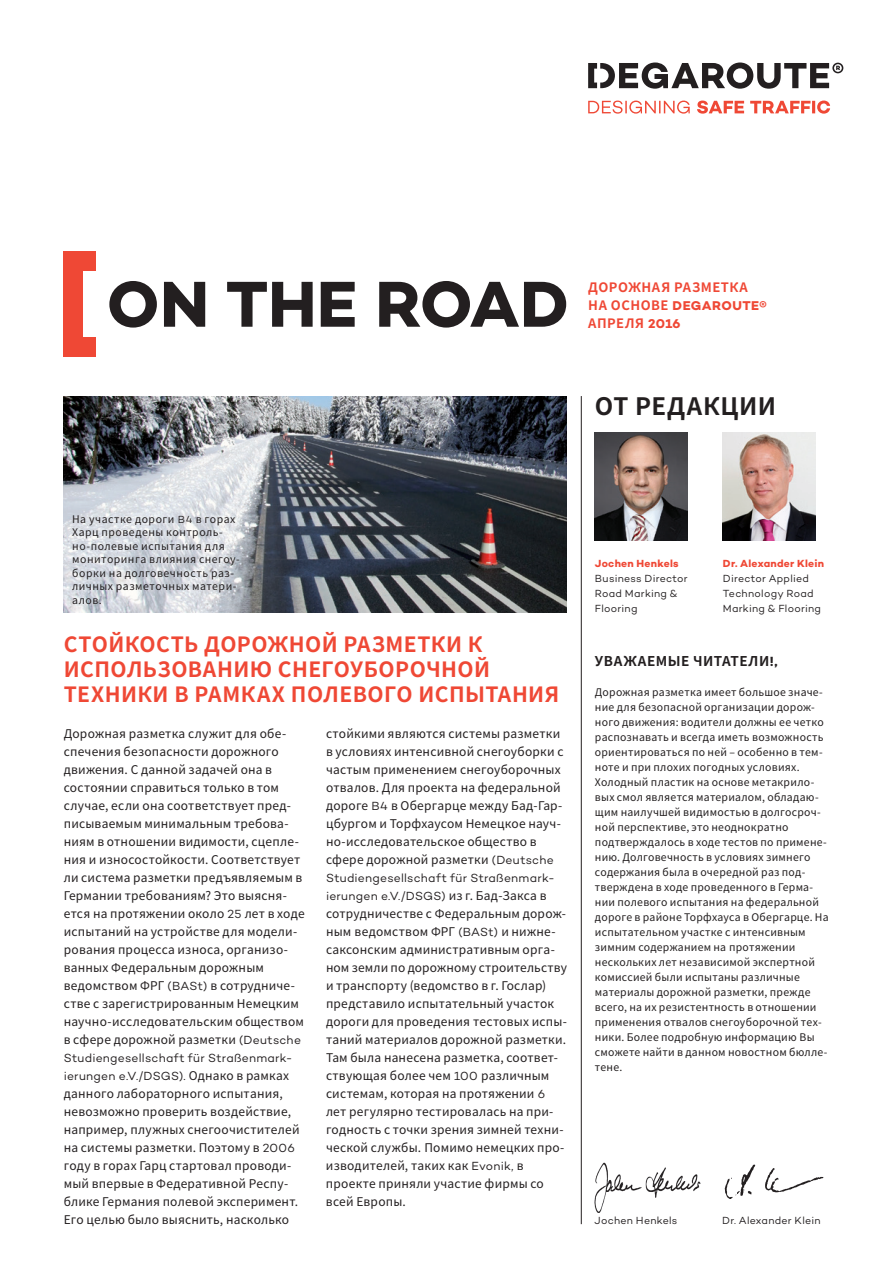
<style>
.page{position:relative;width:893px;height:1263px;background:#fff}
.page>*{position:absolute;margin:0;border:0;box-sizing:border-box;transform-origin:0 0}
.t1{font:700 66px "Campton";color:#231f20}
.t2{font:700 24px "Noto Sans CJ Kjp";letter-spacing:.03em;color:#231f20}
.t3{font:700 21px/25.2px "Noto Sans CJ Kjp";letter-spacing:.02em;color:#ef4835}
.t4{font:700 13.5px "Noto Sans CJ Kjp";letter-spacing:.035em;color:#231f20}
.t5{font:700 12.9px "Noto Sans CJ Kjp";letter-spacing:.04em;color:#ef4835}
.t6{font:700 12.9px "Campton";letter-spacing:.03em;color:#ef4835}
.t7{font:12px/18px "Noto Sans CJ Kjp";letter-spacing:.015em;color:#231f20}
.t8{font:12px/18px "Campton";letter-spacing:.02em;color:#231f20}
.t9{font:10.5px/15px "Noto Sans CJ Kjp";letter-spacing:.02em;color:#231f20}
.t10{font:10.5px/13.5px "Noto Sans CJ Kjp";letter-spacing:.045em;color:#231f20}
.t11{font:10.5px/15px "Campton";letter-spacing:.025em;color:#231f20}
.t12{font:700 10.5px "Campton";letter-spacing:.025em;color:#ef4835}
.s1{font-family:"Noto Sans CJ Kjp"}
.s2{font-family:"Campton"}
</style>
<div class="page">
<div style="left:83px;top:338px;width:13px;height:19px;background:#ef4835"></div>
<div style="left:64px;top:252px;width:19px;height:105px;background:#ef4835"></div>
<div style="left:83px;top:252px;width:13px;height:19px;background:#ef4835"></div>
<svg style="left:588px;top:62px;width:255px;height:27px"></svg>
<svg style="left:588px;top:101px;width:242px;height:13px"></svg>
<img style="left:595px;top:432px;width:92px;height:108px">
<hr style="left:581px;top:396px;width:1px;height:828px;background:#231f20">
<img style="left:723px;top:433px;width:92px;height:107px">
<img style="left:64px;top:396px;width:503px;height:216px">
<img style="left:594px;top:1162px;width:107px;height:51px">
<img style="left:724px;top:1164px;width:100px;height:34px">
<h1 class="t1" style="left:106px;top:262px;width:464px">ON THE ROAD</h1>
<p class="t5" style="left:588px;top:280px;width:161px">ДОРОЖНАЯ РАЗМЕТКА</p>
<p class="t6" style="left:588px;top:297px;width:180px"><span class="s1">НА ОСНОВЕ</span> DEGAROUTE®</p>
<p class="t5" style="left:588px;top:316px;width:94px">АПРЕЛЯ <span class="s2">2016</span></p>
<h2 class="t2" style="left:595px;top:392px;width:183px">ОТ РЕДАКЦИИ</h2>
<p class="t10" style="left:72px;top:512px;width:169px">На участке дороги <span class="s2">B4</span> в горах<br>Харц проведены контроль&shy;но-полевые испытания для мониторинга влияния снегоу&shy;борки на долговечность раз&shy;личных разметочных матери&shy;алов.</p>
<h3 class="t3" style="left:64px;top:632px;width:497px">СТОЙКОСТЬ ДОРОЖНОЙ РАЗМЕТКИ К<br>ИСПОЛЬЗОВАНИЮ СНЕГОУБОРОЧНОЙ<br>ТЕХНИКИ В РАМКАХ ПОЛЕВОГО ИСПЫТАНИЯ</h3>
<p class="t7" style="left:64px;top:725px;width:242px">Дорожная разметка служит для обе&shy;спечения безопасности дорожного движения. С данной задачей она в состоянии справиться только в том случае, если она соответствует пред&shy;писываемым минимальным требова&shy;ниям в отношении видимости, сцепле&shy;ния и износостойкости. Соответствует ли система разметки предъявляемым в Германии требованиям? Это выясня&shy;ется на протяжении около <span class="s2">25</span> лет в ходе испытаний на устройстве для модели&shy;рования процесса износа, организо&shy;ванных Федеральным дорожным ведомством ФРГ <span class="s2">(BASt)</span> в сотрудниче&shy;стве с зарегистрированным Немецким научно-исследовательским обществом в сфере дорожной разметки <span class="s2">(Deutsche</span></p>
<p class="t8" style="left:64px;top:1049px;width:230px">Studiengesellschaft für Straßenmark&shy;ierungen e.V./DSGS). <span class="s1">Однако в рамках</span></p>
<p class="t7" style="left:64px;top:1085px;width:237px">данного лабораторного испытания, невозможно проверить воздействие, например, плужных снегоочистителей на системы разметки. Поэтому в <span class="s2">2006 </span>году в горах Гарц стартовал проводи&shy;мый впервые в Федеративной Респу&shy;блике Германия полевой эксперимент.<br>Его целью было выяснить, насколько</p>
<p class="t7" style="left:326px;top:725px;width:239px">стойкими являются системы разметки в условиях интенсивной снегоуборки с частым применением снегоуборочных отвалов. Для проекта на федеральной дороге <span class="s2">B4</span> в Обергарце между Бад-Гар&shy;цбургом и Торфхаусом Немецкое науч&shy;но-исследовательское общество в сфере дорожной разметки <span class="s2">(Deutsche</span></p>
<p class="t8" style="left:326px;top:869px;width:230px">Studiengesellschaft für Straßenmark&shy;ierungen e.V./DSGS) <span class="s1">из г. Бад-Закса в</span></p>
<p class="t7" style="left:326px;top:905px;width:242px">сотрудничестве с Федеральным дорож&shy;ным ведомством ФРГ <span class="s2">(BASt)</span> и нижне&shy;саксонским административным орга&shy;ном земли по дорожному строительству и транспорту (ведомство в г. Гослар) представило испытательный участок дороги для проведения тестовых испы&shy;таний материалов дорожной разметки.<br>Там была нанесена разметка, соответ&shy;ствующая более чем <span class="s2">100</span> различным системам, которая на протяжении <span class="s2">6 </span>лет регулярно тестировалась на при&shy;годность с точки зрения зимней техни&shy;ческой службы. Помимо немецких про&shy;изводителей, таких как <span class="s2">Evonik,</span> в проекте приняли участие фирмы со всей Европы.</p>
<p class="t12" style="left:595px;top:557px;width:85px">Jochen Henkels</p>
<p class="t11" style="left:595px;top:571px;width:94px">Business Director<br>Road Marking &amp;<br>Flooring</p>
<p class="t12" style="left:723px;top:557px;width:103px">Dr. Alexander Klein</p>
<p class="t11" style="left:723px;top:571px;width:100px">Director Applied<br>Technology Road<br>Marking &amp; Flooring</p>
<p class="t4" style="left:595px;top:653px;width:184px">УВАЖАЕМЫЕ ЧИТАТЕЛИ<span class="s2">!,</span></p>
<p class="t9" style="left:595px;top:684px;width:235px">Дорожная разметка имеет большое значе&shy;ние для безопасной организации дорож&shy;ного движения: водители должны ее четко распознавать и всегда иметь возможность ориентироваться по ней – особенно в тем&shy;ноте и при плохих погодных условиях.<br>Холодный пластик на основе метакрило&shy;вых смол является материалом, обладаю&shy;щим наилучшей видимостью в долгосроч&shy;ной перспективе, это неоднократно подтверждалось в ходе тестов по примене&shy;нию. Долговечность в условиях зимнего содержания была в очередной раз под&shy;тверждена в ходе проведенного в Герма&shy;нии полевого испытания на федеральной дороге в районе Торфхауса в Обергарце. На испытательном участке с интенсивным зимним содержанием на протяжении нескольких лет независимой экспертной комиссией были испытаны различные материалы дорожной разметки, прежде всего, на их резистентность в отношении применения отвалов снегоуборочной тех&shy;ники. Более подробную информацию Вы сможете найти в данном новостном бюлле&shy;тене.</p>
<p class="t11" style="left:595px;top:1213px;width:84px">Jochen Henkels</p>
<p class="t11" style="left:722px;top:1213px;width:100px">Dr. Alexander Klein</p>
</div>
